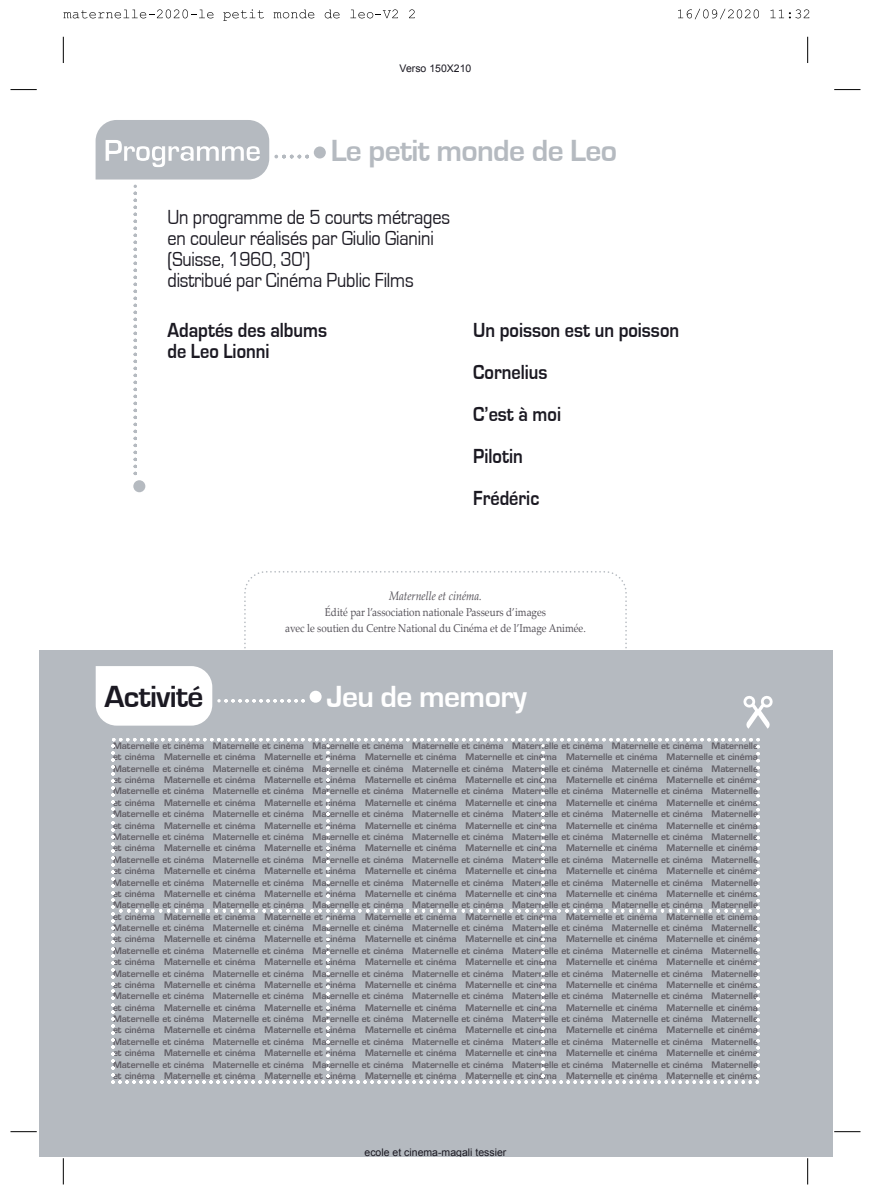
<style>
.page{position:relative;width:871px;height:1195px;background:#fff}
.page>*{position:absolute;margin:0;border:0;box-sizing:border-box;transform-origin:0 0}
.t1{font:700 31.5px "Eurostile";letter-spacing:-.02em;color:#fff}
.t2{font:700 31.5px "Eurostile";letter-spacing:-.02em;color:#b5bac0}
.t3{font:700 31.5px "Eurostile";letter-spacing:-.02em;color:#1b1922}
.t4{font:21px/21px "Eurostile";letter-spacing:-.01em;color:#1b1922;scale:.87 1}
.t5{font:700 21px/42px "Eurostile";color:#1b1922;scale:.87 1}
.t6{font:italic 12.25px "Palatino Linotype";color:#555259;scale:.87 1}
.t7{font:11.38px/15.8px "Palatino Linotype";color:#555259;text-align:center;scale:.87 1}
.t8{font:10.5px "Arial";color:#1b1922}
.t9{font:600 8.75px/11.4px "Eurostile LT Std";color:#605d64;text-align:justify}
</style>
<div class="page">
<div style="left:38px;top:650px;width:794px;height:506px;background:#b5bac0"></div>
<div style="left:310px;top:690px;width:12px;height:12px;background:#fff;border-radius:50%"></div>
<svg style="left:219px;top:699px;width:84px;height:3px"></svg>
<div style="left:96px;top:120px;width:173px;height:59px;background:#b5bac0"></div>
<div style="left:96px;top:666px;width:116px;height:59px;background:#fff"></div>
<svg style="left:244px;top:571px;width:383px;height:78px"></svg>
<svg style="left:743px;top:696px;width:30px;height:32px"></svg>
<div style="left:111px;top:738px;width:649px;height:345px;border:4px dashed #fff"></div>
<svg style="left:541px;top:919px;width:4px;height:162px"></svg>
<svg style="left:114px;top:746px;width:636px;height:166px"></svg>
<svg style="left:326px;top:919px;width:4px;height:162px"></svg>
<div style="left:314px;top:146px;width:12px;height:12px;background:#b5bac0;border-radius:50%"></div>
<svg style="left:276px;top:155px;width:33px;height:3px"></svg>
<div style="left:133px;top:480px;width:12px;height:12px;background:#b5bac0;border-radius:50%"></div>
<svg style="left:133px;top:186px;width:4px;height:290px"></svg>
<svg style="left:63px;top:9px;width:150px;height:9px"></svg>
<svg style="left:223px;top:9px;width:41px;height:12px"></svg>
<svg style="left:273px;top:10px;width:41px;height:8px"></svg>
<svg style="left:325px;top:10px;width:14px;height:8px"></svg>
<svg style="left:350px;top:9px;width:48px;height:9px"></svg>
<svg style="left:409px;top:9px;width:5px;height:9px"></svg>
<svg style="left:678px;top:9px;width:81px;height:10px"></svg>
<svg style="left:770px;top:9px;width:39px;height:9px"></svg>
<svg style="left:10px;top:89px;width:27px;height:1px"></svg>
<svg style="left:63px;top:37px;width:1px;height:26px"></svg>
<svg style="left:807px;top:37px;width:1px;height:26px"></svg>
<svg style="left:834px;top:89px;width:26px;height:1px"></svg>
<svg style="left:10px;top:1131px;width:27px;height:1px"></svg>
<svg style="left:63px;top:1158px;width:1px;height:26px"></svg>
<svg style="left:834px;top:1131px;width:26px;height:1px"></svg>
<svg style="left:807px;top:1158px;width:1px;height:26px"></svg>
<h1 class="t1" style="left:104px;top:140px;width:159px">Programme</h1>
<p class="t8" style="left:399px;top:65px;width:73px">Verso 150X210</p>
<h1 class="t2" style="left:331px;top:140px;width:288px">Le petit monde de Leo</h1>
<h2 class="t4" style="left:167px;top:209px;width:326px">Un programme de 5 courts métrages en couleur réalisés par Giulio Gianini (Suisse, 1960, 30')<br>distribué par Cinéma Public Films</h2>
<h2 class="t5" style="left:167px;top:322px;width:185px;line-height:21px">Adaptés des albums de Leo Lionni</h2>
<h2 class="t5" style="left:473px;top:311px;width:238px">Un poisson est un poisson<br>Cornelius<br>C’est à moi<br>Pilotin<br>Frédéric</h2>
<h1 class="t3" style="left:105px;top:686px;width:100px">Activité</h1>
<h3 class="t6" style="left:389px;top:591px;width:108px">Maternelle et cinéma.</h3>
<h3 class="t7" style="left:285px;top:605px;width:347px">Édité par l’association nationale Passeurs d’images<br>avec le soutien du Centre National du Cinéma et de l’Image Animée.</h3>
<h1 class="t1" style="left:326px;top:686px;width:202px">Jeu de memory</h1>
<p class="t9" style="left:113px;top:741px;width:646px">Maternelle et cinéma Maternelle et cinéma Maternelle et cinéma Maternelle et cinéma Maternelle et cinéma Maternelle et cinéma Maternelle et cinéma Maternelle et cinéma Maternelle et cinéma Maternelle et cinéma Maternelle et cinéma Maternelle et cinéma Maternelle et cinéma Maternelle et cinéma Maternelle et cinéma Maternelle et cinéma Maternelle et cinéma Maternelle et cinéma Maternelle et cinéma Maternelle et cinéma Maternelle et cinéma Maternelle et cinéma Maternelle et cinéma Maternelle et cinéma Maternelle et cinéma Maternelle et cinéma Maternelle et cinéma Maternelle et cinéma Maternelle et cinéma Maternelle et cinéma Maternelle et cinéma Maternelle et cinéma Maternelle et cinéma Maternelle et cinéma Maternelle et cinéma Maternelle et cinéma Maternelle et cinéma Maternelle et cinéma Maternelle et cinéma Maternelle et cinéma Maternelle et cinéma Maternelle et cinéma Maternelle et cinéma Maternelle et cinéma Maternelle et cinéma Maternelle et cinéma Maternelle et cinéma Maternelle et cinéma Maternelle et cinéma Maternelle et cinéma Maternelle et cinéma Maternelle et cinéma Maternelle et cinéma Maternelle et cinéma Maternelle et cinéma Maternelle et cinéma Maternelle et cinéma Maternelle et cinéma Maternelle et cinéma Maternelle et cinéma Maternelle et cinéma Maternelle et cinéma Maternelle et cinéma Maternelle et cinéma Maternelle et cinéma Maternelle et cinéma Maternelle et cinéma Maternelle et cinéma Maternelle et cinéma Maternelle et cinéma Maternelle et cinéma Maternelle et cinéma Maternelle et cinéma Maternelle et cinéma Maternelle et cinéma Maternelle et cinéma Maternelle et cinéma Maternelle et cinéma Maternelle et cinéma Maternelle et cinéma Maternelle et cinéma Maternelle et cinéma Maternelle et cinéma Maternelle et cinéma Maternelle et cinéma Maternelle et cinéma Maternelle et cinéma Maternelle et cinéma Maternelle et cinéma Maternelle et cinéma Maternelle et cinéma Maternelle et cinéma Maternelle et cinéma Maternelle et cinéma Maternelle et cinéma Maternelle et cinéma Maternelle et cinéma Maternelle et cinéma Maternelle et cinéma Maternelle et cinéma Maternelle et cinéma Maternelle et cinéma Maternelle et cinéma Maternelle et cinéma Maternelle et cinéma Maternelle et cinéma Maternelle et cinéma Maternelle et cinéma Maternelle et cinéma Maternelle et cinéma Maternelle et cinéma Maternelle et cinéma Maternelle et cinéma Maternelle et cinéma Maternelle et cinéma Maternelle et cinéma Maternelle et cinéma Maternelle et cinéma Maternelle et cinéma Maternelle et cinéma Maternelle et cinéma Maternelle et cinéma Maternelle et cinéma Maternelle et cinéma Maternelle et cinéma Maternelle et cinéma Maternelle et cinéma Maternelle et cinéma Maternelle et cinéma Maternelle et cinéma Maternelle et cinéma Maternelle et cinéma Maternelle et cinéma Maternelle et cinéma Maternelle et cinéma Maternelle et cinéma Maternelle et cinéma Maternelle et cinéma Maternelle et cinéma Maternelle et cinéma Maternelle et cinéma Maternelle et cinéma Maternelle et cinéma Maternelle et cinéma Maternelle et cinéma Maternelle et cinéma Maternelle et cinéma Maternelle et cinéma Maternelle et cinéma Maternelle et cinéma Maternelle et cinéma Maternelle et cinéma Maternelle et cinéma Maternelle et cinéma Maternelle et cinéma Maternelle et cinéma Maternelle et cinéma Maternelle et cinéma Maternelle et cinéma Maternelle et cinéma Maternelle et cinéma Maternelle et cinéma Maternelle et cinéma Maternelle et cinéma Maternelle et cinéma Maternelle et cinéma Maternelle et cinéma Maternelle et cinéma Maternelle et cinéma Maternelle et cinéma Maternelle et cinéma Maternelle et cinéma Maternelle et cinéma Maternelle et cinéma Maternelle et cinéma Maternelle et cinéma Maternelle et cinéma Maternelle et cinéma Maternelle et cinéma Maternelle et cinéma Maternelle et cinéma Maternelle et cinéma Maternelle et cinéma Maternelle et cinéma Maternelle et cinéma Maternelle et cinéma Maternelle et cinéma Maternelle et cinéma Maternelle et cinéma Maternelle et cinéma Maternelle et cinéma Maternelle et cinéma Maternelle et cinéma Maternelle et cinéma Maternelle et cinéma</p>
<p class="t8" style="left:364px;top:1148px;width:143px">ecole et cinema-magali tessier</p>
</div>
